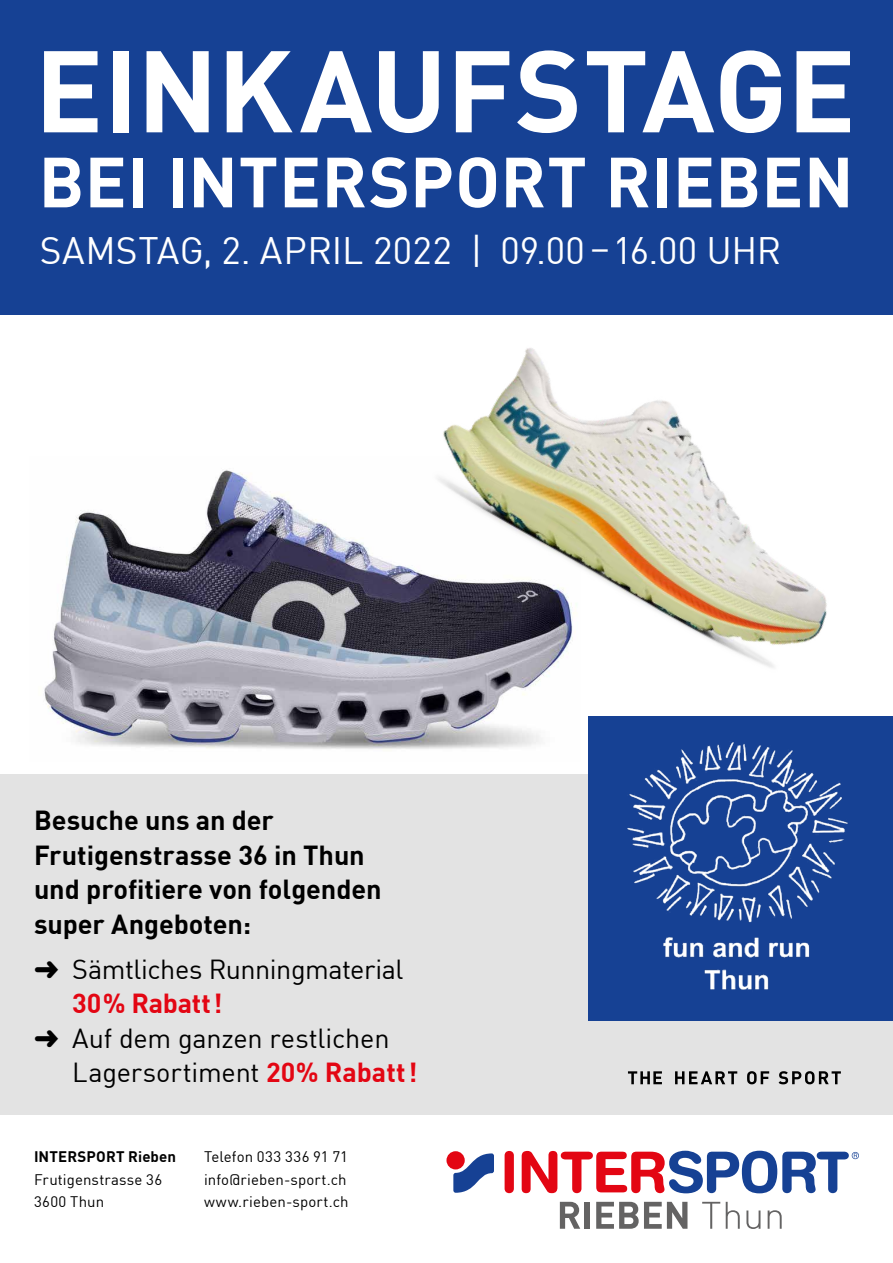
<style>
.page{position:relative;width:893px;height:1263px;background:#fff}
.page>*{position:absolute;margin:0;border:0;box-sizing:border-box;transform-origin:0 0}
.t1{font:700 114px "FFDIN Profor IIC";letter-spacing:-.005em;color:#fff}
.t2{font:700 69.75px "FFDIN Profor IIC";letter-spacing:.005em;color:#fff}
.t3{font:37.5px "FFDIN Profor IIC";letter-spacing:.01em;color:#fff}
.t4{font:700 27px/34.5px "FFDIN Profor IIC";color:#000}
.t5{font:27px "FFDIN Profor IIC";letter-spacing:-.01em;color:#000}
.t6{font:700 27px "FFDIN Profor IIC";letter-spacing:-.01em;color:#e30613}
.t7{font:15px/22.5px "FFDIN Profor IIC";letter-spacing:.005em;color:#000}
.t8{font:700 15px "FFDIN Profor IIC";letter-spacing:.01em;color:#000}
.s1{font-weight:700;color:#e30613}
</style>
<div class="page">
<div style="left:0;top:774px;width:893px;height:340px;background:#e3e3e3"></div>
<div style="left:505px;top:1151px;width:9px;height:42px;background:#e30613;border-radius:5px"></div>
<svg style="left:522px;top:1151px;width:337px;height:42px"></svg>
<svg style="left:446px;top:1151px;width:19px;height:18px"></svg>
<svg style="left:453px;top:1153px;width:41px;height:40px"></svg>
<svg style="left:560px;top:1202px;width:20px;height:27px"></svg>
<div style="left:585px;top:1202px;width:5px;height:27px;background:#646363"></div>
<svg style="left:596px;top:1202px;width:91px;height:27px"></svg>
<svg style="left:702px;top:1202px;width:18px;height:27px"></svg>
<svg style="left:726px;top:1202px;width:14px;height:27px"></svg>
<svg style="left:746px;top:1210px;width:14px;height:19px"></svg>
<svg style="left:768px;top:1210px;width:14px;height:19px"></svg>
<svg style="left:628px;top:1071px;width:34px;height:13px"></svg>
<svg style="left:675px;top:1071px;width:62px;height:13px"></svg>
<svg style="left:747px;top:1071px;width:22px;height:13px"></svg>
<svg style="left:779px;top:1071px;width:62px;height:13px"></svg>
<div style="left:588px;top:716px;width:305px;height:304px;background:#164194"></div>
<img style="left:628px;top:742px;width:220px;height:248px">
<div style="left:0;top:0;width:893px;height:315px;background:#164194"></div>
<img style="left:443px;top:348px;width:384px;height:320px">
<img style="left:44px;top:456px;width:537px;height:294px">
<h1 class="t1" style="left:35px;top:2px;width:823px">EINKAUFSTAGE</h1>
<h2 class="t2" style="left:39px;top:128px;width:816px">BEI INTERSPORT RIEBEN</h2>
<h3 class="t3" style="left:40px;top:222px;width:743px">SAMSTAG, 2. APRIL 2022 | 09.00–16.00 UHR</h3>
<h3 class="t4" style="left:34px;top:801px;width:349px">Besuche uns an der<br>Frutigenstrasse 36 in Thun und profitiere von folgenden super Angeboten:</h3>
<h3 class="t5" style="left:34px;top:948px;width:371px">➜ Sämtliches Runningmaterial</h3>
<h3 class="t6" style="left:72px;top:982px;width:152px">30% Rabatt!</h3>
<h3 class="t5" style="left:34px;top:1017px;width:357px">➜ Auf dem ganzen restlichen</h3>
<h3 class="t5" style="left:72px;top:1052px;width:347px">Lagersortiment <span class="s1">20% Rabatt!</span></h3>
<p class="t8" style="left:34px;top:1145px;width:144px">INTERSPORT Rieben</p>
<p class="t7" style="left:34px;top:1167px;width:130px">Frutigenstrasse 36<br>3600 Thun</p>
<p class="t7" style="left:204px;top:1144px;width:146px">Telefon 033 336 91 71 info@rieben-sport.ch www.rieben-sport.ch</p>
</div>
